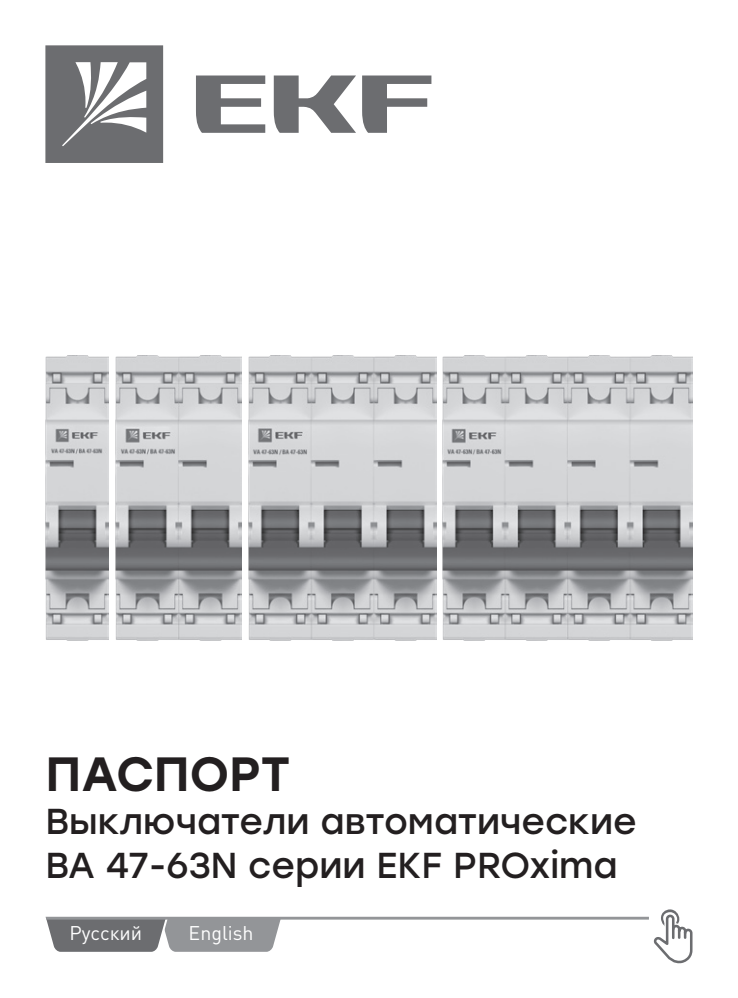
<style>
.page{position:relative;width:738px;height:998px;background:#fff}
.page>*{position:absolute;margin:0;border:0;box-sizing:border-box;transform-origin:0 0}
.t1{font:500 48px "Stolzl";color:#231f20}
.t2{font:36px/43.2px "Stolzl";color:#231f20}
.Body{font:19.6px "DIN Pro";color:#fff}
</style>
<div class="page">
<svg style="left:45px;top:916px;width:239px;height:36px;background:#8e8f92"></svg>
<hr style="left:45px;top:917px;width:603px;height:2px;background:#939598">
<svg style="left:653px;top:909px;width:40px;height:55px"></svg>
<img style="left:45px;top:356px;width:64px;height:285px">
<img style="left:116px;top:356px;width:125px;height:285px">
<img style="left:248px;top:356px;width:188px;height:285px">
<img style="left:442px;top:356px;width:250px;height:285px">
<svg style="left:196px;top:75px;width:235px;height:58px"></svg>
<svg style="left:45px;top:45px;width:118px;height:118px"></svg>
<p class="t1" style="left:45px;top:740px;width:246px">ПАСПОРТ</p>
<p class="t2" style="left:45px;top:798px;width:592px">Выключатели автоматические<br>ВА 47-63N серии EKF PROxima</p>
<p class="Body" style="left:69px;top:917px;width:74px">Русский</p>
<p class="Body" style="left:188px;top:917px;width:66px">English</p>
</div>
